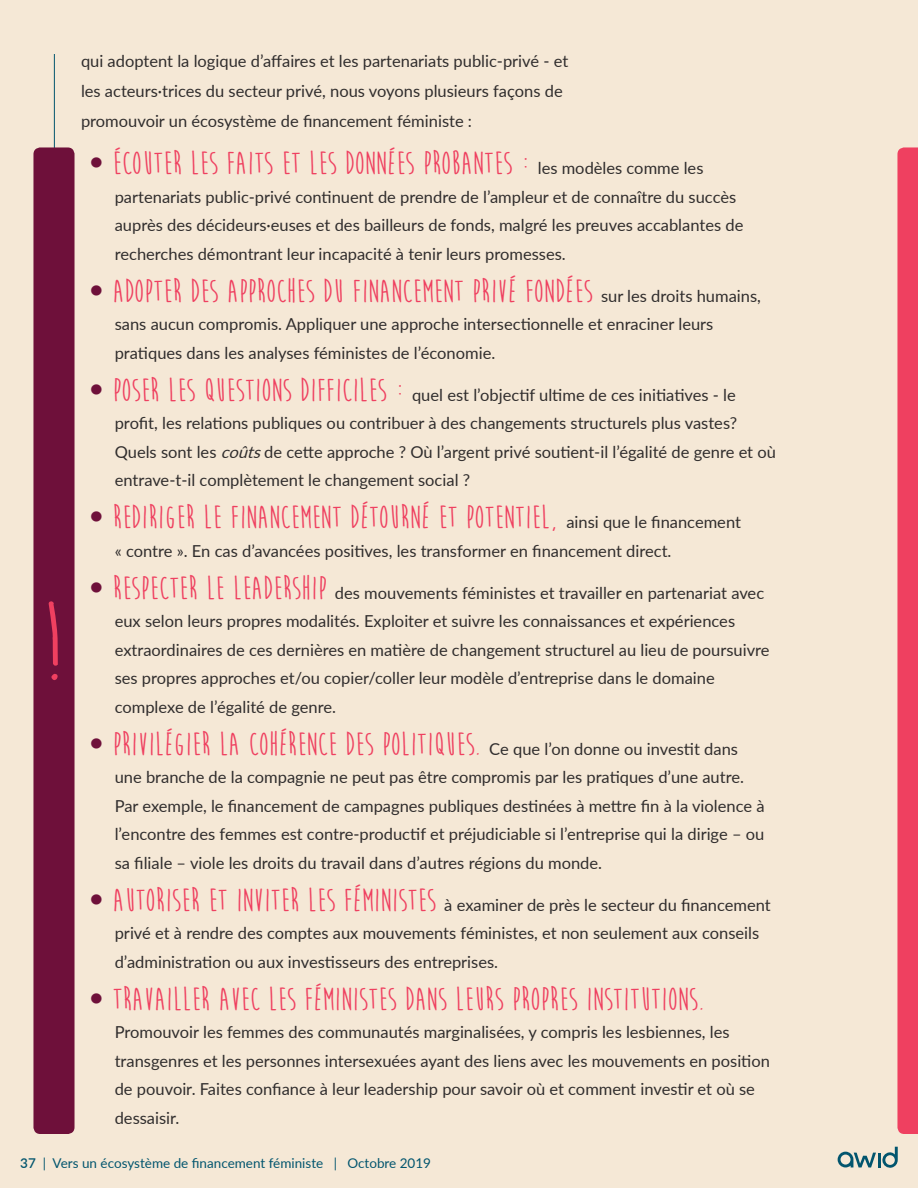
<style>
.page{position:relative;width:918px;height:1188px;background:#f5e8d6}
.page>*{position:absolute;margin:0;border:0;box-sizing:border-box;transform-origin:0 0}
.t1{font:700 33px "Moon Flower";color:#ef4060}
.t2{font:16.5px/28.5px "Lato";color:#302d2d}
.t3{font:13.5px "Lato";color:#02556e}
.s1{color:#6e103a}
.s2{font-family:"Lato";font-weight:400;font-size:16.5px;color:#302d2d}
.s3{font-family:"Moon Flower";font-weight:700;font-size:33px;color:#6e103a}
.s4{font-family:"Moon Flower";font-weight:700;font-size:33px;color:#ef4060}
.s5{font-style:italic}
.s6{font-weight:600}
</style>
<div class="page">
<svg style="left:838px;top:1147px;width:60px;height:21px"></svg>
<hr style="left:54px;top:54px;width:1px;height:1080px;background:#02556e">
<div style="left:33px;top:147px;width:42px;height:987px;background:#6e103a;border-radius:7px"></div>
<svg style="left:49px;top:601px;width:9px;height:79px"></svg>
<div style="left:897px;top:147px;width:21px;height:987px;background:#ef4060"></div>
<p class="t2" style="left:81px;top:46px;width:489px;line-height:30px">qui adoptent la logique d’affaires et les partenariats public-privé - et les acteurs·trices du secteur privé, nous voyons plusieurs façons de promouvoir un écosystème de financement féministe :</p>
<h1 class="t1" style="left:88px;top:146px;width:617px"><span class="s1">•</span> ÉCOUTER LES FAITS ET LES DONNÉES PROBANTES : <span class="s2">les modèles comme les</span></h1>
<p class="t2" style="left:115px;top:182px;width:630px">partenariats public-privé continuent de prendre de l’ampleur et de connaître du succès auprès des décideurs·euses et des bailleurs de fonds, malgré les preuves accablantes de recherches démontrant leur incapacité à tenir leurs promesses.</p>
<h1 class="t1" style="left:88px;top:274px;width:675px"><span class="s1">•</span> ADOPTER DES APPROCHES DU FINANCEMENT PRIVÉ FONDÉES <span class="s2">sur les droits humains,</span></h1>
<p class="t2" style="left:115px;top:309px;width:600px">sans aucun compromis. Appliquer une approche intersectionnelle et enraciner leurs pratiques dans les analyses féministes de l’économie.</p>
<p class="t2" style="left:115px;top:380px;width:663px;text-indent:-27px"><span class="s3">•</span> <span class="s4">POSER LES QUESTIONS DIFFICILES :</span> quel est l’objectif ultime de ces initiatives - le profit, les relations publiques ou contribuer à des changements structurels plus vastes?<br>Quels sont les <span class="s5">coûts</span>de cette approche ? Où l’argent privé soutient-il l’égalité de genre et où entrave-t-il complètement le changement social ?</p>
<h1 class="t1" style="left:88px;top:500px;width:655px"><span class="s1">•</span> REDIRIGER LE FINANCEMENT DÉTOURNÉ ET POTENTIEL, <span class="s2">ainsi que le financement</span></h1>
<p class="t2" style="left:115px;top:536px;width:558px">« contre ». En cas d’avancées positives, les transformer en financement direct.</p>
<p class="t2" style="left:115px;top:578px;width:656px;text-indent:-27px"><span class="s3">•</span> <span class="s4">RESPECTER LE LEADERSHIP</span> des mouvements féministes et travailler en partenariat avec eux selon leurs propres modalités. Exploiter et suivre les connaissances et expériences extraordinaires de ces dernières en matière de changement structurel au lieu de poursuivre ses propres approches et/ou copier/coller leur modèle d’entreprise dans le domaine complexe de l’égalité de genre.</p>
<h1 class="t1" style="left:88px;top:727px;width:652px"><span class="s1">•</span> PRIVILÉGIER LA COHÉRENCE DES POLITIQUES. <span class="s2">Ce que l’on donne ou investit dans</span></h1>
<p class="t2" style="left:115px;top:762px;width:651px">une branche de la compagnie ne peut pas être compromis par les pratiques d’une autre.<br>Par exemple, le financement de campagnes publiques destinées à mettre fin à la violence à l’encontre des femmes est contre-productif et préjudiciable si l’entreprise qui la dirige – ou sa filiale – viole les droits du travail dans d’autres régions du monde.</p>
<p class="t2" style="left:115px;top:890px;width:658px;text-indent:-27px"><span class="s3">•</span> <span class="s4">AUTORISER ET INVITER LES FÉMINISTES</span> à examiner de près le secteur du financement privé et à rendre des comptes aux mouvements féministes, et non seulement aux conseils d’administration ou aux investisseurs des entreprises.</p>
<h1 class="t1" style="left:88px;top:982px;width:618px"><span class="s1">•</span> TRAVAILLER AVEC LES FÉMINISTES DANS LEURS PROPRES INSTITUTIONS.</h1>
<p class="t2" style="left:115px;top:1017px;width:657px">Promouvoir les femmes des communautés marginalisées, y compris les lesbiennes, les transgenres et les personnes intersexuées ayant des liens avec les mouvements en position de pouvoir. Faites confiance à leur leadership pour savoir où et comment investir et où se dessaisir.</p>
<p class="t3" style="left:20px;top:1153px;width:412px"><span class="s6">37</span> | Vers un écosystème de financement féministe | Octobre 2019</p>
</div>
